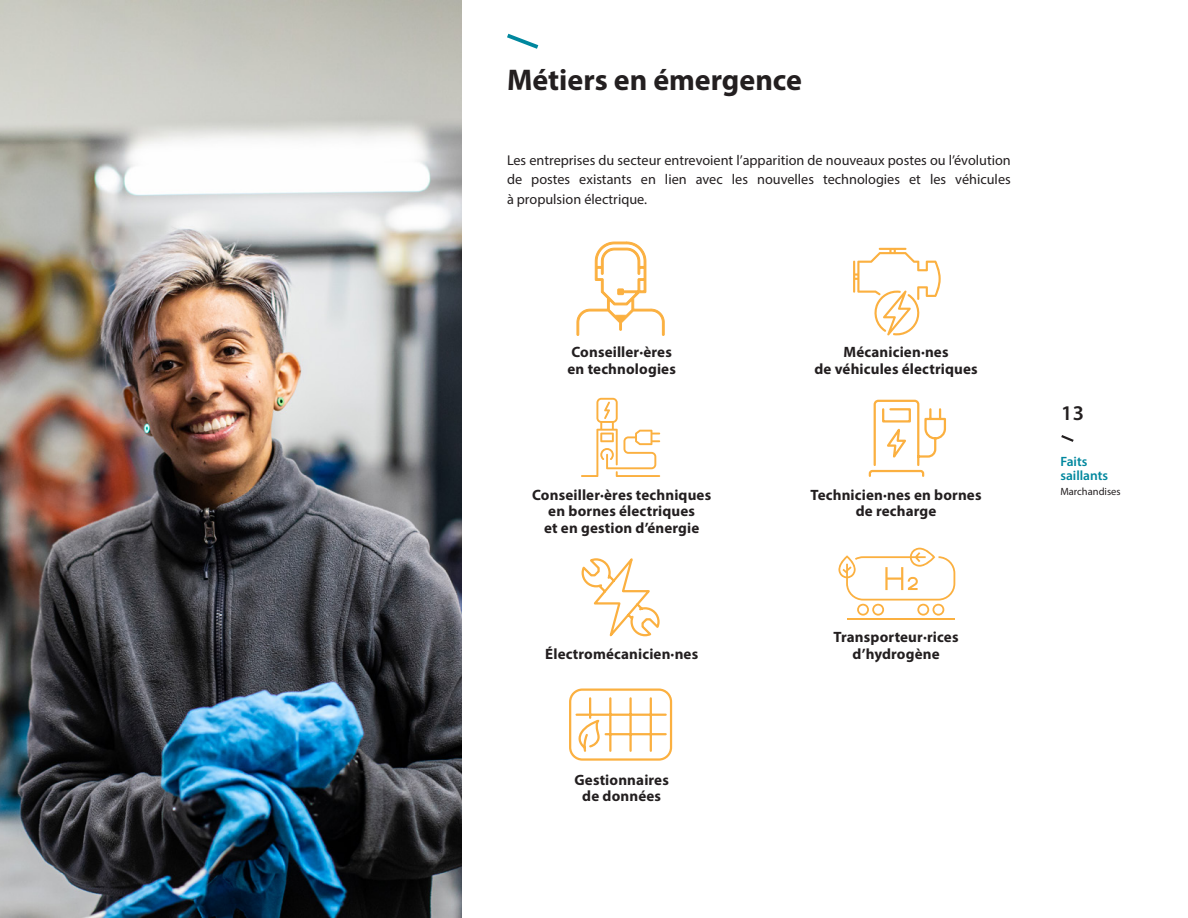
<style>
.page{position:relative;width:1188px;height:918px;background:#fff}
.page>*{position:absolute;margin:0;border:0;box-sizing:border-box;transform-origin:0 0}
.t1{font:700 30px "Myriad Pro";color:#231f20}
.t2{font:600 21px "Myriad Pro";color:#231f20}
.t3{font:700 15px/16.5px "Myriad Pro";letter-spacing:.01em;color:#231f20;text-align:center}
.t4{font:14.25px/19.5px "Myriad Pro";color:#231f20;text-align:justify}
.t5{font:600 13.5px/13.5px "Myriad Pro";color:#00879e}
.t6{font:10.5px "Myriad Pro";color:#231f20}
</style>
<div class="page">
<svg style="left:1061px;top:435px;width:13px;height:7px"></svg>
<svg style="left:507px;top:33px;width:32px;height:16px"></svg>
<svg style="left:868px;top:399px;width:78px;height:78px"></svg>
<svg style="left:581px;top:558px;width:79px;height:79px"></svg>
<svg style="left:838px;top:548px;width:117px;height:68px"></svg>
<hr style="left:847px;top:618px;width:108px;height:2px;background:#fbb040">
<svg style="left:853px;top:248px;width:88px;height:88px"></svg>
<svg style="left:581px;top:398px;width:79px;height:79px"></svg>
<svg style="left:569px;top:688px;width:104px;height:73px"></svg>
<svg style="left:577px;top:242px;width:88px;height:94px"></svg>
<img style="left:0;top:0;width:462px;height:918px">
<h1 class="t1" style="left:507px;top:60px;width:296px">Métiers en émergence</h1>
<p class="t4" style="left:507px;top:150px;width:505px">Les entreprises du secteur entrevoient l’apparition de nouveaux postes ou l’évolution de postes existants en lien avec les nouvelles technologies et les véhicules à propulsion électrique.</p>
<p class="t3" style="left:568px;top:343px;width:110px;text-align:left">Conseiller·ères en technologies</p>
<p class="t3" style="left:532px;top:486px;width:181px">Conseiller·ères techniques en bornes électriques<br>et en gestion d’énergie</p>
<p class="t3" style="left:545px;top:645px;width:155px">Électromécanicien·nes</p>
<p class="t3" style="left:574px;top:771px;width:96px">Gestionnaires de données</p>
<p class="t3" style="left:814px;top:343px;width:165px">Mécanicien·nes<br>de véhicules électriques</p>
<p class="t3" style="left:811px;top:486px;width:172px">Technicien·nes en bornes de recharge</p>
<p class="t3" style="left:834px;top:628px;width:126px">Transporteur·rices d’hydrogène</p>
<h2 class="t2" style="left:1061px;top:400px;width:24px">13</h2>
<p class="t5" style="left:1060px;top:455px;width:49px">Faits saillants</p>
<p class="t6" style="left:1060px;top:485px;width:62px">Marchandises</p>
</div>
